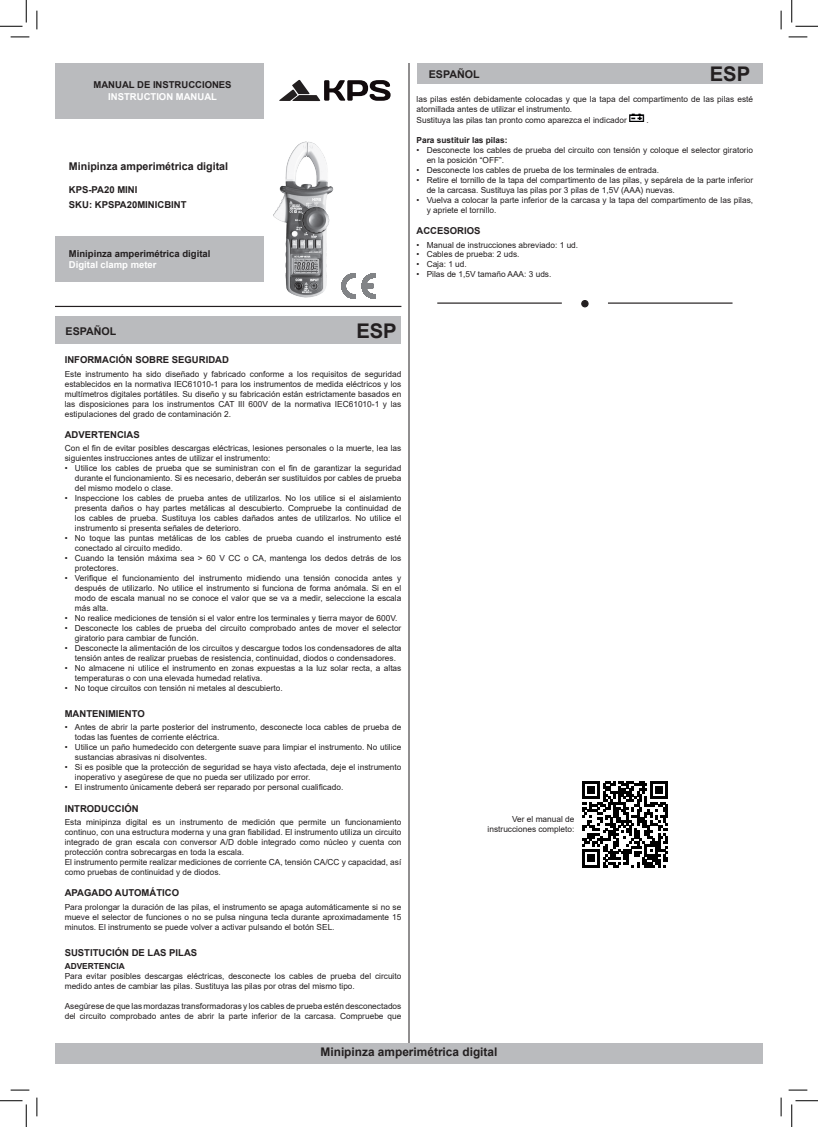
<style>
.page{position:relative;width:818px;height:1127px;background:#fff}
.page>*{position:absolute;margin:0;border:0;box-sizing:border-box;transform-origin:0 0}
.t1{font:700 20.12px "Arial";color:#231f20}
.t2{font:700 11.88px "Arial";color:#231f20}
.t3{font:700 10.75px "Arial";color:#231f20}
.t4{font:700 9.5px/11.4px "Arial";color:#231f20}
.t5{font:700 9.5px "Arial";color:#fff}
.t6{font:8.38px/10px "Arial";color:#231f20}
.t7{font:700 8.38px "Arial";color:#231f20}
</style>
<div class="page">
<img style="left:235px;top:141px;width:137px;height:165px">
<hr style="left:409px;top:63px;width:1px;height:1000px;background:#231f20">
<div style="left:55px;top:316px;width:346px;height:28px;background:#babbbe"></div>
<div style="left:55px;top:237px;width:209px;height:45px;background:#babbbe"></div>
<div style="left:55px;top:63px;width:209px;height:56px;background:#babbbe"></div>
<svg style="left:342px;top:273px;width:33px;height:25px"></svg>
<hr style="left:55px;top:306px;width:346px;height:1px;background:#231f20">
<div style="left:55px;top:1043px;width:707px;height:20px;background:#babbbe"></div>
<img style="left:629px;top:114px;width:15px;height:8px">
<hr style="left:437px;top:302px;width:125px;height:1px;background:#231f20">
<hr style="left:608px;top:302px;width:124px;height:1px;background:#231f20">
<div style="left:582px;top:300px;width:6px;height:7px;background:#231f20;border-radius:50%"></div>
<div style="left:581px;top:300px;width:8px;height:7px;border:1px solid #231f20;border-radius:50%"></div>
<div style="left:417px;top:63px;width:345px;height:20px;background:#babbbe"></div>
<svg style="left:279px;top:80px;width:112px;height:21px"></svg>
<div style="left:55px;top:194px;width:183px;height:20px;background:#fff"></div>
<svg style="left:582px;top:781px;width:86px;height:86px"></svg>
<svg style="left:11px;top:36px;width:18px;height:2px"></svg>
<svg style="left:788px;top:36px;width:19px;height:2px"></svg>
<svg style="left:11px;top:1089px;width:18px;height:1px"></svg>
<svg style="left:788px;top:1089px;width:19px;height:1px"></svg>
<svg style="left:36px;top:11px;width:2px;height:18px"></svg>
<svg style="left:36px;top:1097px;width:2px;height:18px"></svg>
<svg style="left:780px;top:11px;width:2px;height:18px"></svg>
<svg style="left:780px;top:1097px;width:2px;height:18px"></svg>
<svg style="left:0;top:0;width:27px;height:27px"></svg>
<svg style="left:0;top:1100px;width:27px;height:26px"></svg>
<svg style="left:791px;top:0;width:27px;height:27px"></svg>
<svg style="left:791px;top:1100px;width:27px;height:26px"></svg>
<p class="t4" style="left:94px;top:79px;width:140px">MANUAL DE INSTRUCCIONES</p>
<p class="t5" style="left:108px;top:90px;width:110px">INSTRUCTION MANUAL</p>
<p class="t3" style="left:69px;top:159px;width:161px">Minipinza amperimétrica digital</p>
<p class="t4" style="left:69px;top:184px;width:73px">KPS-PA20 MINI<br>Cod: 602150017</p>
<p class="t4" style="left:69px;top:199px;width:119px">SKU: KPSPA20MINICBINT</p>
<p class="t4" style="left:69px;top:248px;width:143px">Minipinza amperimétrica digital</p>
<p class="t5" style="left:69px;top:258px;width:89px">Digital clamp meter</p>
<p class="t3" style="left:429px;top:66px;width:52px">ESPAÑOL</p>
<h1 class="t1" style="left:710px;top:60px;width:42px">ESP</h1>
<p class="t6" style="left:417px;top:94px;width:338px">las pilas estén debidamente colocadas y que la tapa del compartimento de las pilas esté atornillada antes de utilizar el instrumento.</p>
<p class="t6" style="left:417px;top:115px;width:212px">Sustituya las pilas tan pronto como aparezca el indicador</p>
<p class="t6" style="left:646px;top:115px;width:4px">.</p>
<p class="t7" style="left:417px;top:134px;width:93px">Para sustituir las pilas:</p>
<p class="t6" style="left:427px;top:145px;width:328px;text-indent:-10px">• Desconecte los cables de prueba del circuito con tensión y coloque el selector giratorio en la posición “OFF”.</p>
<p class="t6" style="left:417px;top:165px;width:244px">• Desconecte los cables de prueba de los terminales de entrada.</p>
<p class="t6" style="left:427px;top:175px;width:328px;text-indent:-10px">• Retire el tornillo de la tapa del compartimento de las pilas, y sepárela de la parte inferior de la carcasa. Sustituya las pilas por 3 pilas de 1,5V (AAA) nuevas.</p>
<p class="t6" style="left:427px;top:195px;width:328px;text-indent:-10px">• Vuelva a colocar la parte inferior de la carcasa y la tapa del compartimento de las pilas, y apriete el tornillo.</p>
<p class="t4" style="left:417px;top:225px;width:65px">ACCESORIOS</p>
<p class="t6" style="left:417px;top:239px;width:163px">• Manual de instrucciones abreviado: 1 ud.</p>
<p class="t6" style="left:417px;top:249px;width:104px">• Cables de prueba: 2 uds.</p>
<p class="t6" style="left:417px;top:259px;width:52px">• Caja: 1 ud.</p>
<p class="t6" style="left:417px;top:269px;width:136px">• Pilas de 1,5V tamaño AAA: 3 uds.</p>
<p class="t3" style="left:66px;top:323px;width:52px">ESPAÑOL</p>
<h1 class="t1" style="left:356px;top:317px;width:42px">ESP</h1>
<p class="t4" style="left:65px;top:354px;width:166px">INFORMACIÓN SOBRE SEGURIDAD</p>
<p class="t6" style="left:65px;top:368px;width:338px;text-align:justify">Este instrumento ha sido diseñado y fabricado conforme a los requisitos de seguridad establecidos en la normativa IEC61010-1 para los instrumentos de medida eléctricos y los multímetros digitales portátiles. Su diseño y su fabricación están estrictamente basados en las disposiciones para los instrumentos CAT III 600V de la normativa IEC61010-1 y las estipulaciones del grado de contaminación 2.</p>
<p class="t4" style="left:65px;top:429px;width:76px">ADVERTENCIAS</p>
<p class="t6" style="left:65px;top:443px;width:338px">Con el fin de evitar posibles descargas eléctricas, lesiones personales o la muerte, lea las siguientes instrucciones antes de utilizar el instrumento:</p>
<p class="t6" style="left:75px;top:463px;width:328px;text-align:justify;text-indent:-10px">• Utilice los cables de prueba que se suministran con el fin de garantizar la seguridad durante el funcionamiento. Si es necesario, deberán ser sustituidos por cables de prueba del mismo modelo o clase.</p>
<p class="t6" style="left:75px;top:493px;width:328px;text-align:justify;text-indent:-10px">• Inspeccione los cables de prueba antes de utilizarlos. No los utilice si el aislamiento presenta daños o hay partes metálicas al descubierto. Compruebe la continuidad de los cables de prueba. Sustituya los cables dañados antes de utilizarlos. No utilice el instrumento si presenta señales de deterioro.</p>
<p class="t6" style="left:75px;top:533px;width:328px;text-indent:-10px">• No toque las puntas metálicas de los cables de prueba cuando el instrumento esté conectado al circuito medido.</p>
<p class="t6" style="left:75px;top:553px;width:328px;text-indent:-10px">• Cuando la tensión máxima sea &gt; 60 V CC o CA, mantenga los dedos detrás de los protectores.</p>
<p class="t6" style="left:75px;top:573px;width:328px;text-align:justify;text-indent:-10px">• Verifique el funcionamiento del instrumento midiendo una tensión conocida antes y después de utilizarlo. No utilice el instrumento si funciona de forma anómala. Si en el modo de escala manual no se conoce el valor que se va a medir, seleccione la escala más alta.</p>
<p class="t6" style="left:65px;top:612px;width:334px">• No realice mediciones de tensión si el valor entre los terminales y tierra mayor de 600V.</p>
<p class="t6" style="left:75px;top:622px;width:328px;text-indent:-10px">• Desconecte los cables de prueba del circuito comprobado antes de mover el selector giratorio para cambiar de función.</p>
<p class="t6" style="left:65px;top:642px;width:338px;text-align:center">• Desconecte la alimentación de los circuitos y descargue todos los condensadores de alta tensión antes de realizar pruebas de resistencia, continuidad, diodos o condensadores.</p>
<p class="t6" style="left:75px;top:662px;width:328px;text-indent:-10px">• No almacene ni utilice el instrumento en zonas expuestas a la luz solar recta, a altas temperaturas o con una elevada humedad relativa.</p>
<p class="t6" style="left:65px;top:682px;width:220px">• No toque circuitos con tensión ni metales al descubierto.</p>
<p class="t4" style="left:65px;top:708px;width:82px">MANTENIMIENTO</p>
<p class="t6" style="left:75px;top:722px;width:328px;text-indent:-10px">• Antes de abrir la parte posterior del instrumento, desconecte loca cables de prueba de todas las fuentes de corriente eléctrica.</p>
<p class="t6" style="left:75px;top:742px;width:328px;text-indent:-10px">• Utilice un paño humedecido con detergente suave para limpiar el instrumento. No utilice sustancias abrasivas ni disolventes.</p>
<p class="t6" style="left:75px;top:762px;width:328px;text-indent:-10px">• Si es posible que la protección de seguridad se haya visto afectada, deje el instrumento inoperativo y asegúrese de que no pueda ser utilizado por error.</p>
<p class="t6" style="left:65px;top:782px;width:280px">• El instrumento únicamente deberá ser reparado por personal cualificado.</p>
<p class="t4" style="left:65px;top:802px;width:75px">INTRODUCCIÓN</p>
<p class="t6" style="left:65px;top:816px;width:338px">Esta minipinza digital es un instrumento de medición que permite un funcionamiento continuo, con una estructura moderna y una gran fiabilidad. El instrumento utiliza un circuito integrado de gran escala con conversor A/D doble integrado como núcleo y cuenta con protección contra sobrecargas en toda la escala.<br>El instrumento permite realizar mediciones de corriente CA, tensión CA/CC y capacidad, así como pruebas de continuidad y de diodos.</p>
<p class="t4" style="left:65px;top:887px;width:116px">APAGADO AUTOMÁTICO</p>
<p class="t6" style="left:65px;top:901px;width:338px;text-align:justify">Para prolongar la duración de las pilas, el instrumento se apaga automáticamente si no se mueve el selector de funciones o no se pulsa ninguna tecla durante aproximadamente 15 minutos. El instrumento se puede volver a activar pulsando el botón SEL.</p>
<p class="t4" style="left:65px;top:946px;width:134px">SUSTITUCIÓN DE LAS PILAS</p>
<p class="t7" style="left:65px;top:960px;width:62px">ADVERTENCIA</p>
<p class="t6" style="left:65px;top:970px;width:338px">Para evitar posibles descargas eléctricas, desconecte los cables de prueba del circuito medido antes de cambiar las pilas. Sustituya las pilas por otras del mismo tipo.</p>
<p class="t6" style="left:65px;top:1000px;width:338px">Asegúrese de que las mordazas transformadoras y los cables de prueba estén desconectados del circuito comprobado antes de abrir la parte inferior de la carcasa. Compruebe que</p>
<p class="t6" style="left:488px;top:813px;width:88px;text-align:right">Ver el manual de instrucciones completo:</p>
<h2 class="t2" style="left:321px;top:1043px;width:178px">Minipinza amperimétrica digital</h2>
</div>
